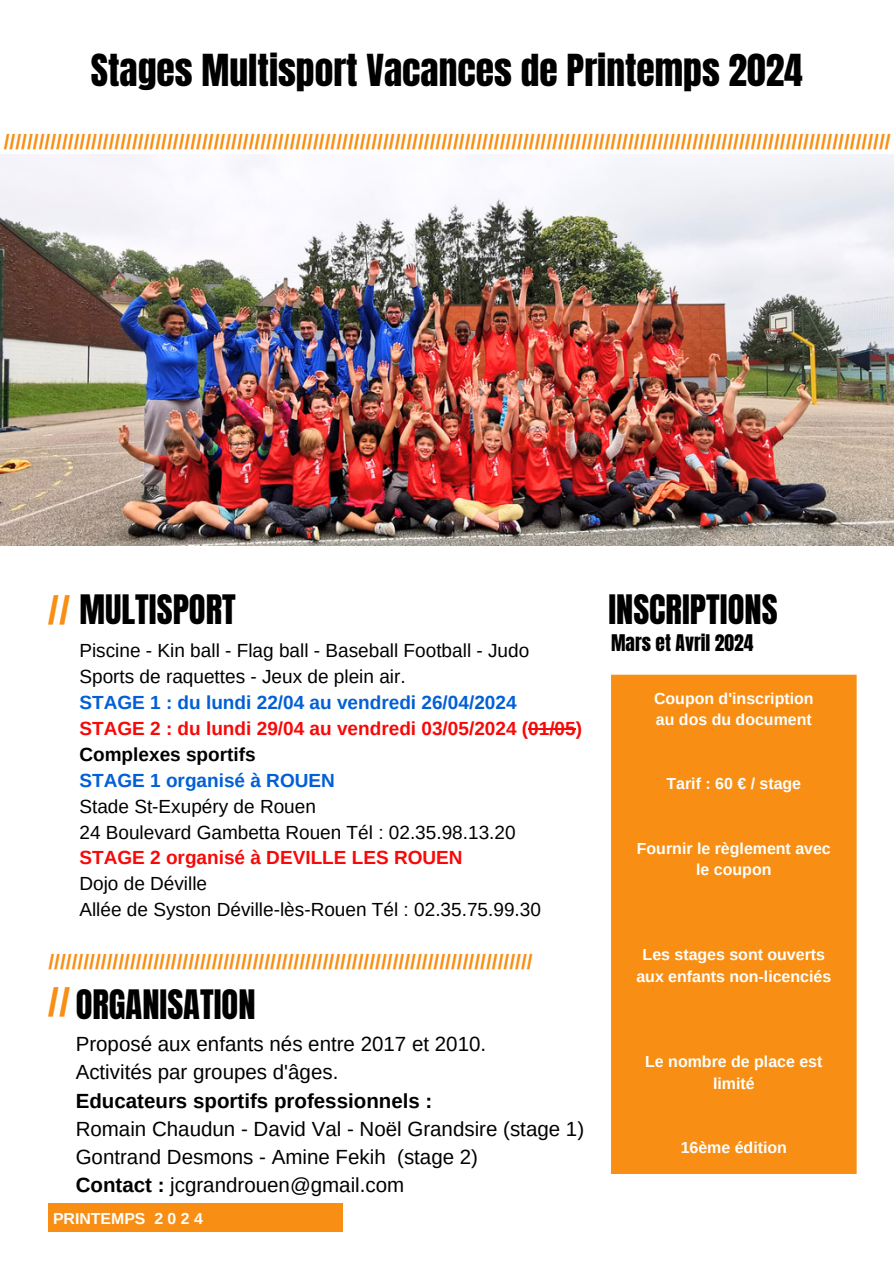
<style>
.page{position:relative;width:894px;height:1264px;background:#fff}
.page>*{position:absolute;margin:0;border:0;box-sizing:border-box;transform-origin:0 0}
.t1{font:700 40.2px "Arimo";color:#f88f14}
.t2{font:37.5px "Anton";color:#000}
.t3{font:34.5px "Anton";color:#000}
.t4{font:700 21px "Arimo";color:#f88f14}
.t5{font:20.55px/28.2px "Arimo";color:#000}
.t6{font:19.5px "Anton";color:#000}
.t7{font:19.05px/25.8px "Arimo";color:#000}
.t8{font:700 15.9px/21.3px "Arimo";color:#fff;text-align:center}
.s1{font-weight:700;color:#025fd5}
.s2{font-weight:700;color:#f80808}
.s3{font-weight:700}
</style>
<div class="page">
<div style="left:611px;top:674px;width:245px;height:499px;background:#f88f14"></div>
<div style="left:627px;top:691px;width:212px;height:466px;background:#f88f14"></div>
<div style="left:49px;top:1203px;width:294px;height:28px;background:#f88f14"></div>
<img style="left:0;top:154px;width:893px;height:391px">
<hr style="left:528px;top:728px;width:47px;height:1px;background:#f80808">
<p class="t2" style="left:91px;top:43px;width:713px">Stages Multisport Vacances de Printemps 2024</p>
<p class="t4" style="left:4px;top:130px;width:888px">////////////////////////////////////////////////////////////////////////////////////////////////////////////////////////////////////////////////////////</p>
<p class="t1" style="left:48px;top:588px;width:24px">//</p>
<p class="t3" style="left:79px;top:584px;width:158px">MULTISPORT</p>
<p class="t7" style="left:79px;top:637px;width:504px">Piscine - Kin ball - Flag ball - Baseball Football - Judo Sports de raquettes - Jeux de plein air.<br><span class="s1">STAGE 1 : du lundi 22/04 au vendredi 26/04/2024<br></span><span class="s2">STAGE 2 : du lundi 29/04 au vendredi 03/05/2024 (01/05)<br></span><span class="s3">Complexes sportifs<br></span><span class="s1">STAGE 1 organisé à ROUEN<br></span>Stade St-Exupéry de Rouen<br>24 Boulevard Gambetta Rouen Tél : 02.35.98.13.20<br><span class="s2">STAGE 2 organisé à DEVILLE LES ROUEN<br></span>Dojo de Déville<br>Allée de Syston Déville-lès-Rouen Tél : 02.35.75.99.30</p>
<p class="t4" style="left:48px;top:950px;width:485px">///////////////////////////////////////////////////////////////////////////////////</p>
<h3 class="t1" style="left:48px;top:979px;width:24px">//</h3>
<h1 class="t3" style="left:76px;top:979px;width:181px">ORGANISATION</h1>
<p class="t5" style="left:76px;top:1030px;width:510px">Proposé aux enfants nés entre 2017 et 2010.<br>Activités par groupes d'âges.<br><span class="s3">Educateurs sportifs professionnels :<br></span>Romain Chaudun - David Val - Noël Grandsire (stage 1)<br>Gontrand Desmons - Amine Fekih (stage 2)<br><span class="s3">Contact :</span> jcgrandrouen@gmail.com</p>
<p class="t8" style="left:53px;top:1207px;width:151px">PRINTEMPS 2 0 2 4</p>
<h1 class="t3" style="left:608px;top:584px;width:171px">INSCRIPTIONS</h1>
<h3 class="t6" style="left:611px;top:629px;width:144px">Mars et Avril 2024</h3>
<h1 class="t8" style="left:653px;top:687px;width:161px">Coupon d'inscription</h1>
<h3 class="t8" style="left:655px;top:709px;width:157px">au dos du document</h3>
<p class="t8" style="left:666px;top:773px;width:136px">Tarif : 60 € / stage</p>
<p class="t8" style="left:636px;top:837px;width:195px">Fournir le règlement avec le coupon</p>
<p class="t8" style="left:642px;top:944px;width:184px">Les stages sont ouverts</p>
<p class="t8" style="left:636px;top:965px;width:196px">aux enfants non-licenciés</p>
<p class="t8" style="left:645px;top:1051px;width:179px">Le nombre de place est limité</p>
<p class="t8" style="left:680px;top:1136px;width:108px">16ème édition</p>
</div>
